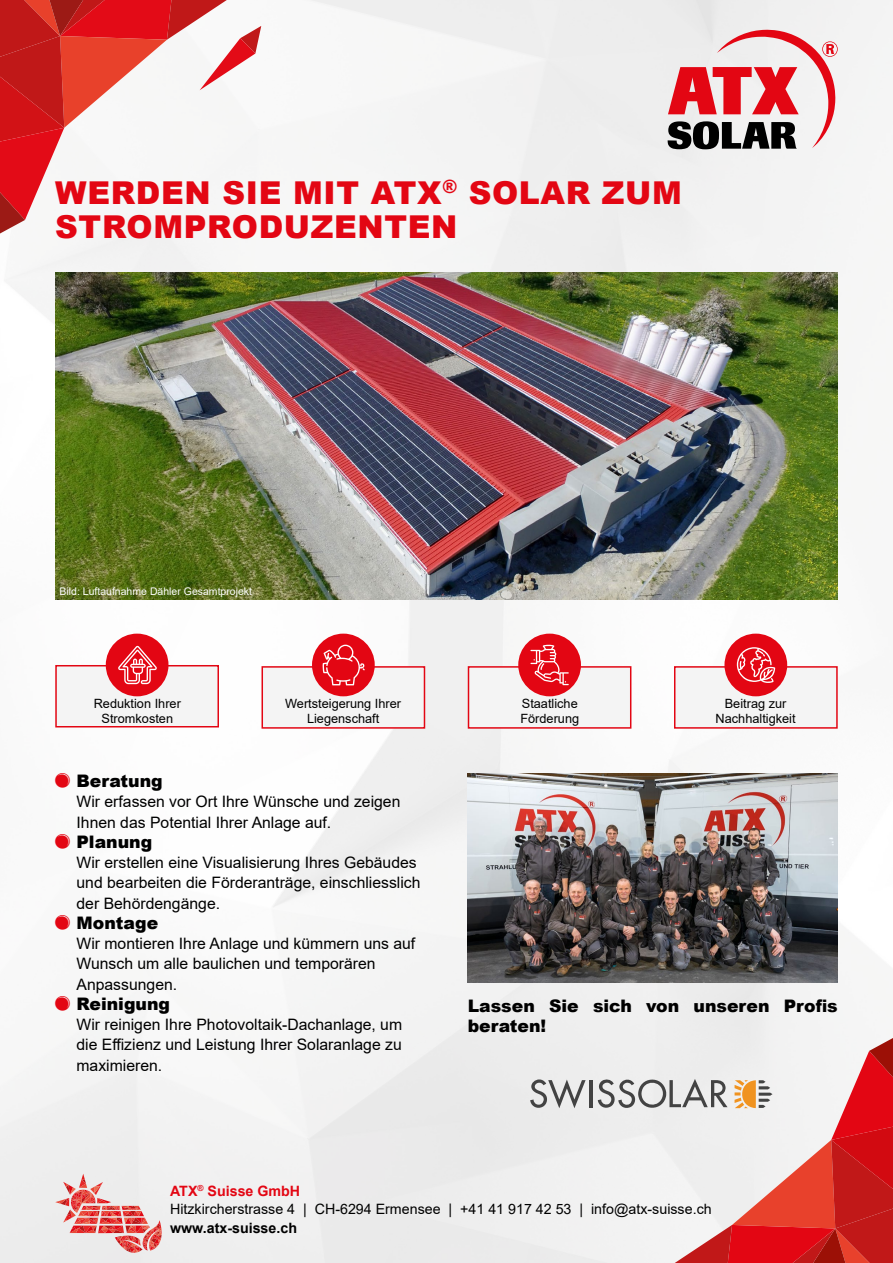
<style>
.page{position:relative;width:893px;height:1263px;background:#fff}
.page>*{position:absolute;margin:0;border:0;box-sizing:border-box;transform-origin:0 0}
.t1{font:900 31.5px/34.5px "Arial";letter-spacing:.02em;color:#e30613}
.t2{font:900 17.25px/20.2px "Arial";color:#000}
.t3{font:15.75px/20.2px "Arial";color:#000}
.t4{font:14.25px/18.8px "Arial";color:#000}
.t5{font:700 14.25px "Arial";color:#000}
.t6{font:12.75px/15px "Arial";color:#000;text-align:center}
.t7{font:10.5px "Arial";color:#fff}
.s1{font-weight:700;color:#e30613}
</style>
<div class="page">
<img style="left:0;top:0;width:893px;height:1263px">
<svg style="left:668px;top:30px;width:170px;height:119px"></svg>
<svg style="left:55px;top:1174px;width:107px;height:79px;background:#e8b4b3"></svg>
<svg style="left:0;top:0;width:261px;height:233px"></svg>
<img style="left:55px;top:272px;width:783px;height:328px">
<img style="left:468px;top:774px;width:370px;height:208px">
<svg style="left:530px;top:1079px;width:56px;height:29px;background:#b9b9b9"></svg>
<hr style="left:589px;top:1080px;width:3px;height:27px;background:#434343">
<svg style="left:597px;top:1038px;width:296px;height:225px"></svg>
<div style="left:468px;top:666px;width:163px;height:63px;background:#f4f4f4;border:2px solid #e30613"></div>
<div style="left:518px;top:634px;width:63px;height:62px;background:#e30613;border-radius:50%"></div>
<svg style="left:530px;top:644px;width:39px;height:41px"></svg>
<div style="left:261px;top:666px;width:164px;height:63px;background:#f4f4f4;border:2px solid #e30613"></div>
<div style="left:312px;top:634px;width:63px;height:62px;background:#e30613;border-radius:50%"></div>
<svg style="left:322px;top:645px;width:43px;height:40px"></svg>
<div style="left:55px;top:665px;width:164px;height:62px;background:#f4f4f4;border:2px solid #e30613"></div>
<div style="left:106px;top:634px;width:62px;height:62px;background:#e30613;border-radius:50%"></div>
<svg style="left:118px;top:646px;width:39px;height:38px"></svg>
<div style="left:674px;top:666px;width:164px;height:63px;background:#f4f4f4;border:2px solid #e30613"></div>
<div style="left:724px;top:634px;width:63px;height:62px;background:#e30613;border-radius:50%"></div>
<svg style="left:737px;top:647px;width:38px;height:36px"></svg>
<svg style="left:55px;top:773px;width:15px;height:15px"></svg>
<svg style="left:55px;top:834px;width:15px;height:14px"></svg>
<svg style="left:55px;top:915px;width:15px;height:14px"></svg>
<svg style="left:55px;top:996px;width:15px;height:14px"></svg>
<h1 class="t1" style="left:55px;top:174px;width:628px">WERDEN SIE MIT ATX<sup>®</sup> SOLAR ZUM<br>STROMPRODUZENTEN</h1>
<p class="t7" style="left:60px;top:584px;width:194px">Bild: Luftaufnahme Dähler Gesamtprojekt</p>
<p class="t6" style="left:520px;top:696px;width:60px;text-align:left">Staatliche<br>Förderung</p>
<p class="t6" style="left:94px;top:696px;width:89px">Reduktion Ihrer<br>Stromkosten</p>
<p class="t6" style="left:716px;top:696px;width:82px">Beitrag zur<br>Nachhaltigkeit</p>
<p class="t6" style="left:285px;top:696px;width:117px">Wertsteigerung Ihrer<br>Liegenschaft</p>
<p class="t2" style="left:77px;top:770px;width:88px">Beratung</p>
<p class="t3" style="left:77px;top:791px;width:325px">Wir erfassen vor Ort Ihre Wünsche und zeigen<br>Ihnen das Potential Ihrer Anlage auf.</p>
<p class="t2" style="left:77px;top:831px;width:77px">Planung</p>
<p class="t3" style="left:77px;top:852px;width:346px">Wir erstellen eine Visualisierung Ihres Gebäudes und bearbeiten die Förderanträge, einschliesslich der Behördengänge.</p>
<p class="t2" style="left:77px;top:912px;width:83px">Montage</p>
<p class="t3" style="left:77px;top:933px;width:340px">Wir montieren Ihre Anlage und kümmern uns auf<br>Wunsch um alle baulichen und temporären<br>Anpassungen.</p>
<p class="t2" style="left:77px;top:993px;width:95px">Reinigung</p>
<p class="t3" style="left:77px;top:1014px;width:327px;text-align:justify">Wir reinigen Ihre Photovoltaik-Dachanlage, um die Effizienz und Leistung Ihrer Solaranlage zu maximieren.</p>
<p class="t2" style="left:468px;top:995px;width:371px">Lassen Sie sich von unseren Profis beraten!</p>
<p class="t4" style="left:170px;top:1181px;width:543px"><span class="s1">ATX</span><sup>®</sup> <span class="s1">Suisse GmbH<br></span>Hitzkircherstrasse 4 | CH-6294 Ermensee | +41 41 917 42 53 | info@atx-suisse.ch</p>
<p class="t5" style="left:170px;top:1218px;width:128px">www.atx-suisse.ch</p>
</div>
